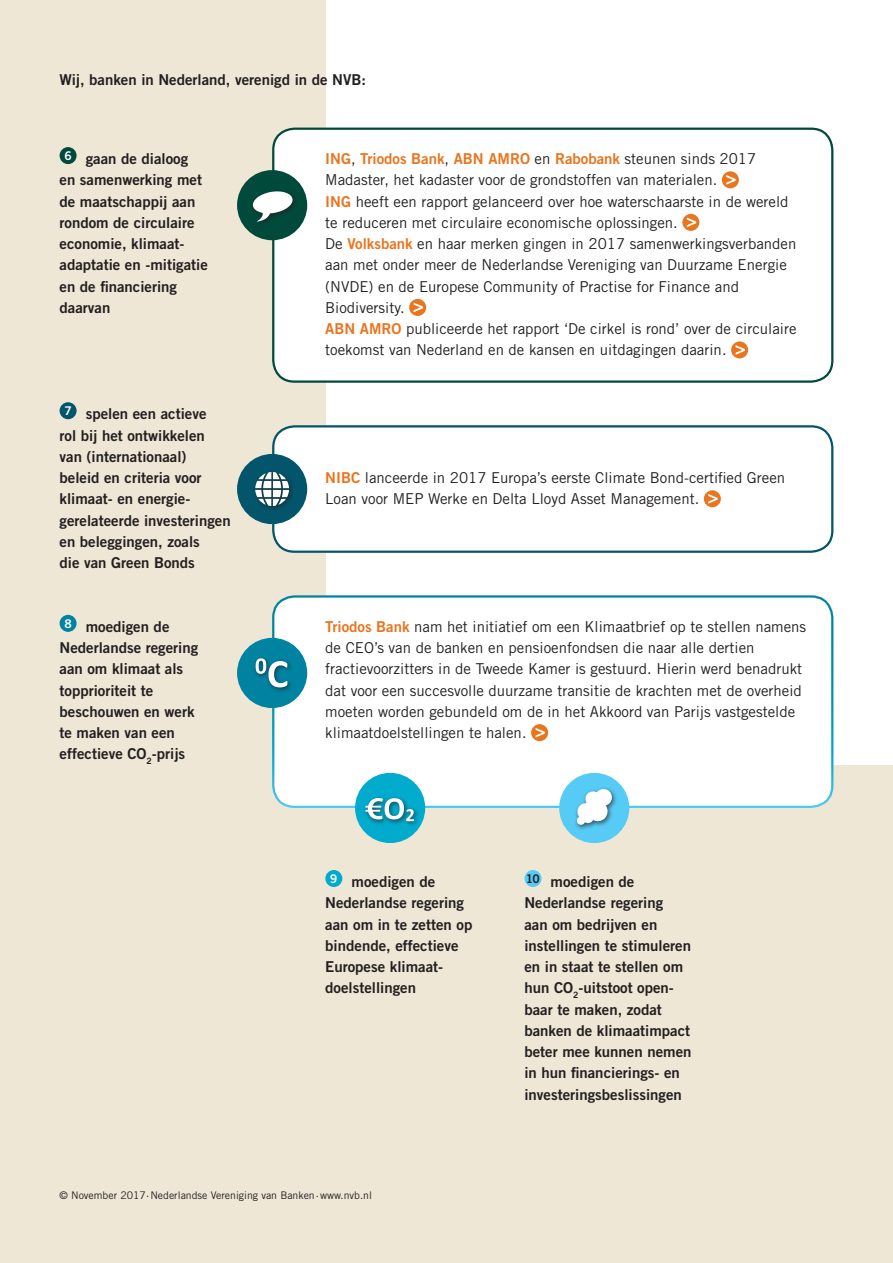
<style>
.page{position:relative;width:893px;height:1263px;background:#fff}
.page>*{position:absolute;margin:0;border:0;box-sizing:border-box;transform-origin:0 0}
.Stellingen{font:15px/21.3px "Trade Gothic";color:#231f20}
.plat_vet{font:15px/21.3px "Trade Gothic Bold Two";color:#231f20}
.t1{font:12px "Trade Gothic Bold Two";color:#fff}
.t2{font:12px "Trade Gothic Bold Two";color:#231f20}
.Stellingen-2{font:10.5px "Trade Gothic";color:#231f20}
.s1{font-family:"Trade Gothic Bold Two";color:#e9751e}
</style>
<div class="page">
<div style="left:0;top:0;width:325px;height:1263px;background:#eee7d6"></div>
<div style="left:0;top:765px;width:893px;height:498px;background:#eee7d6"></div>
<div style="left:273px;top:596px;width:559px;height:211px;background:#fff;border-radius:21px"></div>
<div style="left:272px;top:595px;width:561px;height:213px;border:2px solid #fff;border-radius:21px"></div>
<div style="left:60px;top:147px;width:17px;height:17px;background:#004a3c;border-radius:50%"></div>
<div style="left:273px;top:129px;width:559px;height:253px;background:#fff;border-radius:21px"></div>
<div style="left:272px;top:128px;width:561px;height:255px;border:2px solid #004a3c;border-radius:21px"></div>
<div style="left:273px;top:426px;width:559px;height:126px;background:#fff;border-radius:21px"></div>
<div style="left:272px;top:425px;width:561px;height:128px;border:2px solid #02556a;border-radius:21px"></div>
<div style="left:722px;top:171px;width:17px;height:17px;background:#e9751e;border-radius:50%"></div>
<svg style="left:726px;top:175px;width:10px;height:10px"></svg>
<svg style="left:682px;top:214px;width:17px;height:17px"></svg>
<svg style="left:687px;top:218px;width:9px;height:9px"></svg>
<div style="left:409px;top:299px;width:17px;height:17px;background:#e9751e;border-radius:50%"></div>
<svg style="left:414px;top:303px;width:9px;height:9px"></svg>
<svg style="left:731px;top:341px;width:17px;height:17px"></svg>
<svg style="left:736px;top:345px;width:9px;height:10px"></svg>
<div style="left:704px;top:490px;width:17px;height:17px;background:#e9751e;border-radius:50%"></div>
<svg style="left:708px;top:494px;width:10px;height:10px"></svg>
<div style="left:531px;top:724px;width:17px;height:17px;background:#e9751e;border-radius:50%"></div>
<svg style="left:536px;top:728px;width:9px;height:9px"></svg>
<div style="left:237px;top:170px;width:70px;height:70px;background:#004a3c;border-radius:50%"></div>
<svg style="left:252px;top:191px;width:41px;height:31px"></svg>
<div style="left:237px;top:454px;width:70px;height:70px;background:#02556a;border-radius:50%"></div>
<div style="left:252px;top:469px;width:43px;height:43px;background:#231f20;opacity:.7"></div>
<svg style="left:255px;top:472px;width:34px;height:34px"></svg>
<div style="left:60px;top:402px;width:17px;height:17px;background:#02556a;border-radius:50%"></div>
<div style="left:60px;top:615px;width:17px;height:17px;background:#0083a1;border-radius:50%"></div>
<div style="left:237px;top:638px;width:70px;height:70px;background:#0083a1;border-radius:50%"></div>
<div style="left:252px;top:655px;width:41px;height:38px;background:#231f20;opacity:.7"></div>
<svg style="left:256px;top:658px;width:31px;height:29px"></svg>
<div style="left:559px;top:773px;width:70px;height:70px;background:#56cbf5;border-radius:50%"></div>
<div style="left:574px;top:786px;width:44px;height:45px;background:#231f20;opacity:.7"></div>
<svg style="left:576px;top:788px;width:37px;height:37px"></svg>
<div style="left:355px;top:773px;width:70px;height:70px;background:#00abcd;border-radius:50%"></div>
<div style="left:403px;top:806px;width:17px;height:21px;background:#231f20;opacity:.7"></div>
<div style="left:363px;top:795px;width:47px;height:30px;background:#231f20;opacity:.7"></div>
<svg style="left:365px;top:798px;width:49px;height:23px"></svg>
<div style="left:524px;top:870px;width:17px;height:17px;background:#56cbf5;border-radius:50%"></div>
<div style="left:325px;top:870px;width:17px;height:17px;background:#00abcd;border-radius:50%"></div>
<p class="plat_vet" style="left:60px;top:69px;width:308px">Wij, banken in Nederland, verenigd in de NVB:</p>
<p class="t1" style="left:64px;top:148px;width:9px">6</p>
<p class="plat_vet" style="left:60px;top:148px;width:150px;text-indent:26px">gaan de dialoog<br>en samenwerking met de maatschappij aan rondom de circulaire economie, klimaat&shy;adaptatie en -mitigatie en de financiering daarvan</p>
<p class="t1" style="left:64px;top:403px;width:9px">7</p>
<p class="plat_vet" style="left:60px;top:403px;width:173px;text-indent:26px">spelen een actieve<br>rol bij het ontwikkelen van (internationaal)<br>beleid en criteria voor klimaat- en energie&shy;gerelateerde investeringen en beleggingen, zoals<br>die van Green Bonds</p>
<p class="t1" style="left:64px;top:616px;width:9px">8</p>
<p class="plat_vet" style="left:60px;top:616px;width:140px;text-indent:26px">moedigen de<br>Nederlandse regering aan om klimaat als topprioriteit te beschouwen en werk te maken van een effectieve CO<sub>2</sub>-prijs</p>
<p class="Stellingen" style="left:325px;top:148px;width:432px"><span class="s1">ING</span>, <span class="s1">Triodos Bank</span>, <span class="s1">ABN AMRO</span> en <span class="s1">Rabobank</span> steunen sinds 2017<br>Madaster, het kadaster voor de grondstoffen van materialen.</p>
<p class="Stellingen" style="left:325px;top:190px;width:465px"><span class="s1">ING</span> heeft een rapport gelanceerd over hoe waterschaarste in de wereld te reduceren met circulaire economische oplossingen.</p>
<p class="Stellingen" style="left:325px;top:233px;width:473px">De <span class="s1">Volksbank</span> en haar merken gingen in 2017 samenwerkingsverbanden aan met onder meer de Nederlandse Vereniging van Duurzame Energie (NVDE) en de Europese Community of Practise for Finance and Biodiversity.</p>
<p class="Stellingen" style="left:325px;top:318px;width:473px"><span class="s1">ABN AMRO</span> publiceerde het rapport ‘De cirkel is rond’ over de circulaire toekomst van Nederland en de kansen en uitdagingen daarin.</p>
<p class="Stellingen" style="left:325px;top:467px;width:461px"><span class="s1">NIBC</span> lanceerde in 2017 Europa’s eerste Climate Bond-certified Green<br>Loan voor MEP Werke en Delta Lloyd Asset Management.</p>
<p class="Stellingen" style="left:325px;top:616px;width:482px"><span class="s1">Triodos Bank</span> nam het initiatief om een Klimaatbrief op te stellen namens de CEO’s van de banken en pensioenfondsen die naar alle dertien fractievoorzitters in de Tweede Kamer is gestuurd. Hierin werd benadrukt dat voor een succesvolle duurzame transitie de krachten met de overheid moeten worden gebundeld om de in het Akkoord van Parijs vastgestelde klimaatdoelstellingen te halen.</p>
<p class="t1" style="left:330px;top:871px;width:9px">9</p>
<p class="plat_vet" style="left:325px;top:871px;width:149px;text-indent:26px">moedigen de<br>Nederlandse regering aan om in te zetten op bindende, effectieve<br>Europese klimaat&shy;doelstellingen</p>
<p class="t2" style="left:526px;top:871px;width:16px">10</p>
<p class="plat_vet" style="left:524px;top:871px;width:169px;text-indent:26px">moedigen de<br>Nederlandse regering<br>aan om bedrijven en instellingen te stimuleren en in staat te stellen om hun CO<sub>2</sub>-uitstoot open&shy;baar te maken, zodat banken de klimaatimpact beter mee kunnen nemen in hun financierings- en investeringsbeslissingen</p>
<p class="Stellingen-2" style="left:60px;top:1189px;width:314px">© November 2017.Nederlandse Vereniging van Banken.www.nvb.nl</p>
</div>
